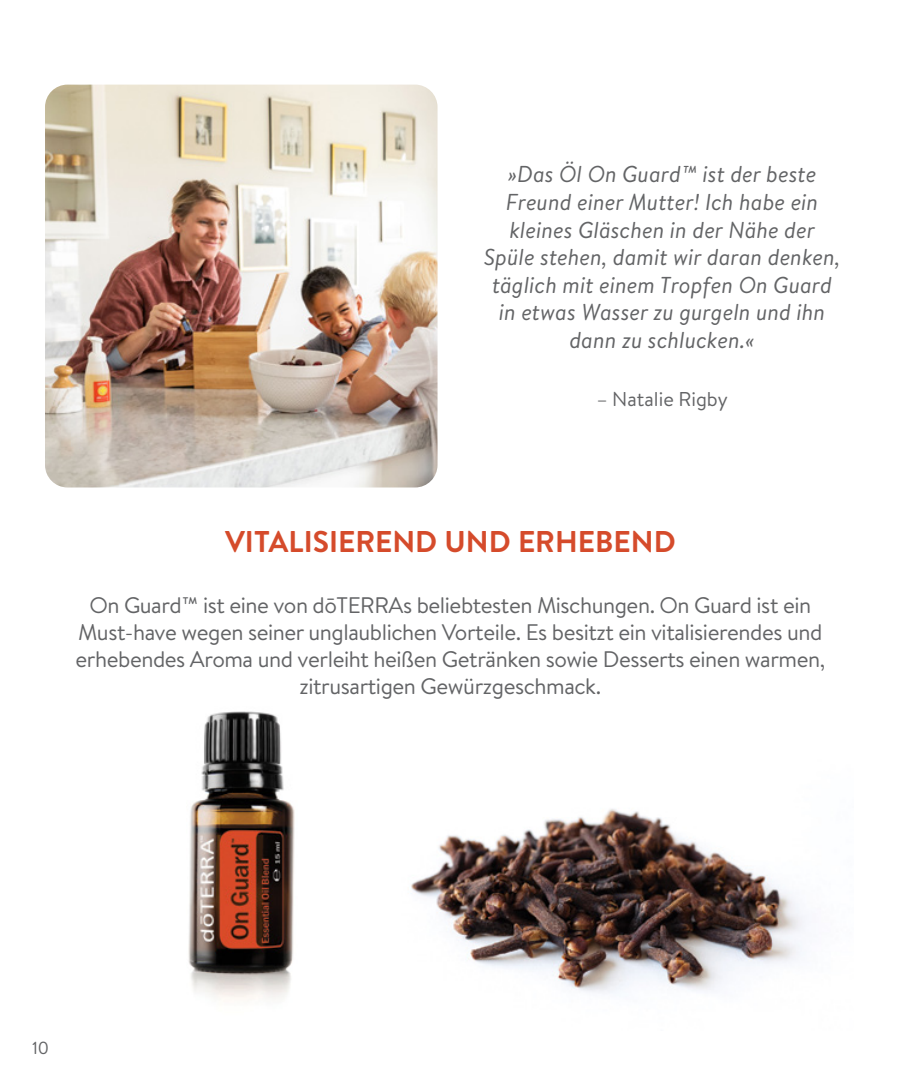
<style>
.page{position:relative;width:900px;height:1080px;background:#fff}
.page>*{position:absolute;margin:0;border:0;box-sizing:border-box;transform-origin:0 0}
.t1{font:700 30px "Brandon Text";color:#d54b2b}
.t2{font:italic 23px/27.5px "Brandon Text";color:#636466;text-align:center}
.t3{font:22.5px/27px "Brandon Text";letter-spacing:-.02em;color:#636466;text-align:center}
.t4{font:20px "Brandon Text";color:#636466}
.t5{font:17.5px "Brandon Text";color:#636466}
</style>
<div class="page">
<img style="left:411px;top:809px;width:394px;height:184px">
<img style="left:45px;top:85px;width:393px;height:403px">
<img style="left:188px;top:711px;width:107px;height:288px">
<p class="t2" style="left:484px;top:160px;width:358px">»Das Öl On Guard™ ist der beste<br>Freund einer Mutter! Ich habe ein kleines Gläschen in der Nähe der<br>Spüle stehen, damit wir daran denken, täglich mit einem Tropfen On Guard in etwas Wasser zu gurgeln und ihn dann zu schlucken.«</p>
<p class="t4" style="left:597px;top:385px;width:133px">– Natalie Rigby</p>
<h1 class="t1" style="left:225px;top:520px;width:452px">VITALISIEREND UND ERHEBEND</h1>
<p class="t3" style="left:76px;top:591px;width:751px">On Guard™ ist eine von dōTERRAs beliebtesten Mischungen. On Guard ist ein Must-have wegen seiner unglaublichen Vorteile. Es besitzt ein vitalisierendes und erhebendes Aroma und verleiht heißen Getränken sowie Desserts einen warmen, zitrusartigen Gewürzgeschmack.</p>
<p class="t5" style="left:32px;top:1036px;width:19px">10</p>
</div>
